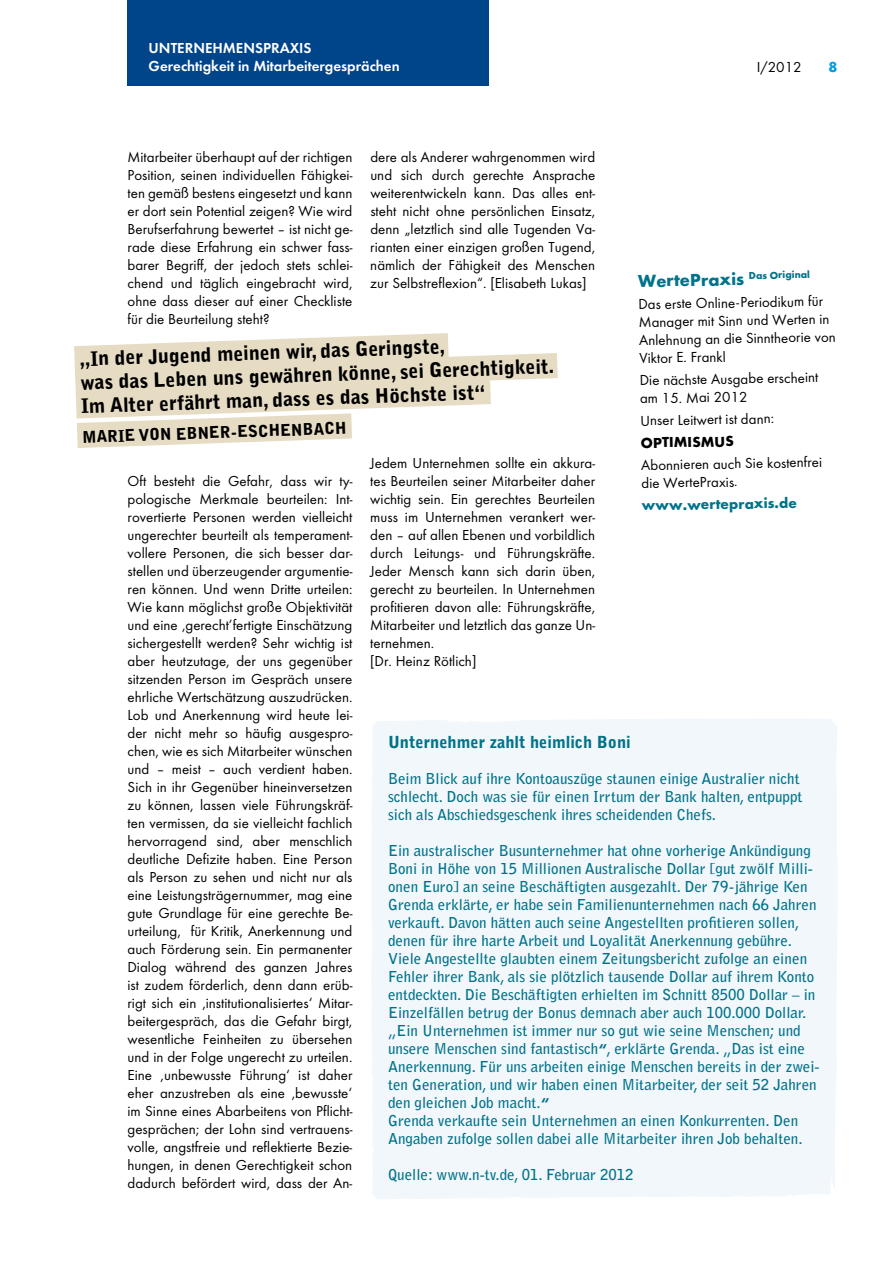
<style>
.page{position:relative;width:893px;height:1263px;background:#fff}
.page>*{position:absolute;margin:0;border:0;box-sizing:border-box;transform-origin:0 0}
.t1{font:900 19.65px/23.7px "Bell Gothic Std";color:#000}
.t2{font:700 18px "Futura T";color:#00738a}
.t3{font:900 16.5px "Bell Gothic Std";color:#00738a}
.t4{font:900 16.2px "Bell Gothic Std";color:#000}
.t5{font:15px/18px "Futura T";color:#000}
.t6{font:700 15px/18px "Bell Gothic Std";color:#00738a}
.t7{font:600 15px/18px "Futura T";color:#fff}
.t8{font:700 15px "Futura T";color:#00738a}
.t9{font:700 15px "Futura T";color:#000}
.t10{font:700 15px "Futura T";color:#009ee0}
.s1{font-family:"Futura T"}
</style>
<div class="page">
<div style="left:128px;top:0;width:361px;height:85px;background:#00448a"></div>
<div style="left:372px;top:719px;width:466px;height:480px;background:#f2f7fb"></div>
<svg style="left:74px;top:333px;width:484px;height:115px"></svg>
<p class="t7" style="left:149px;top:39px;width:253px">UNTERNEHMENSPRAXIS<br>Gerechtigkeit in Mitarbeitergesprächen</p>
<p class="t5" style="left:757px;top:58px;width:47px">I/2012</p>
<p class="t10" style="left:828px;top:58px;width:10px">8</p>
<p class="t5" style="left:128px;top:148px;width:226px;text-align:justify">Mitarbeiter überhaupt auf der richtigen Position, seinen individuellen Fähigkei&shy;ten gemäß bestens eingesetzt und kann er dort sein Potential zeigen? Wie wird Berufserfahrung bewertet – ist nicht ge&shy;rade diese Erfahrung ein schwer fass&shy;barer Begriff, der jedoch stets schlei&shy;chend und täglich eingebracht wird, ohne dass dieser auf einer Checkliste für die Beurteilung steht?</p>
<p class="t5" style="left:370px;top:148px;width:226px;text-align:justify">dere als Anderer wahrgenommen wird und sich durch gerechte Ansprache weiterentwickeln kann. Das alles ent&shy;steht nicht ohne persönlichen Einsatz, denn „letztlich sind alle Tugenden Va&shy;rianten einer einzigen großen Tugend, nämlich der Fähigkeit des Menschen zur Selbstreflexion“. [Elisabeth Lukas]</p>
<p class="t2" style="left:638px;top:270px;width:176px;rotate:-1deg">WertePraxis <sup>Das</sup> <sup>Original</sup></p>
<p class="t5" style="left:638px;top:295px;width:198px;rotate:-1deg">Das erste Online - Periodikum für<br>Manager mit Sinn und Werten in<br>Anlehnung an die Sinntheorie von<br>Viktor E. Frankl</p>
<p class="t5" style="left:640px;top:371px;width:180px;rotate:-1deg">Die nächste Ausgabe erscheint am 15. Mai 2012</p>
<p class="t5" style="left:640px;top:411px;width:135px;rotate:-1deg">Unser Leitwert ist dann:</p>
<p class="t9" style="left:641px;top:434px;width:93px;rotate:-1deg">o ptimismus</p>
<p class="t5" style="left:641px;top:456px;width:182px;rotate:-1deg">Abonnieren auch Sie kostenfrei die WertePraxis.</p>
<p class="t8" style="left:642px;top:496px;width:157px;rotate:-1deg">www.wertepraxis.de</p>
<h1 class="t1" style="left:79px;top:347px;width:475px;rotate:-2deg">„In der Jugend meinen wir, das G eringste,<br>was das Leben uns gewähren könne, sei G erechtigkeit.<br>Im A lter erfährt man, dass es das Höchste ist“</h1>
<p class="t4" style="left:82px;top:428px;width:266px;rotate:-2deg">Marie von Eb ner - Es chenbach</p>
<p class="t5" style="left:370px;top:454px;width:226px">Jedem Unternehmen sollte ein akkura&shy;tes Beurteilen seiner Mitarbeiter daher wichtig sein. Ein gerechtes Beurteilen muss im Unternehmen verankert wer&shy;den – auf allen Ebenen und vorbildlich durch Leitungs - und Führungskräfte.<br>Jeder Mensch kann sich darin üben, gerecht zu beurteilen. In Unternehmen profitieren davon alle: Führungskräfte, Mitarbeiter und letztlich das ganze Un&shy;ternehmen.<br>[Dr. Heinz Rötlich]</p>
<p class="t5" style="left:127px;top:472px;width:227px;text-align:justify">Oft besteht die Gefahr, dass wir ty&shy;pologische Merkmale beurteilen: Int&shy;rovertierte Personen werden vielleicht ungerechter beurteilt als temperament&shy;vollere Personen, die sich besser dar&shy;stellen und überzeugender argumentie&shy;ren können. Und wenn Dritte urteilen:<br>Wie kann möglichst große Objektivität und eine ‚gerecht’fertigte Einschätzung sichergestellt werden? Sehr wichtig ist aber heutzutage, der uns gegenüber sitzenden Person im Gespräch unsere ehrliche Wertschätzung auszudrücken.<br>Lob und Anerkennung wird heute lei&shy;der nicht mehr so häufig ausgespro&shy;chen, wie es sich Mitarbeiter wünschen und – meist – auch verdient haben.<br>Sich in ihr Gegenüber hineinversetzen zu können, lassen viele Führungskräf&shy;ten vermissen, da sie vielleicht fachlich hervorragend sind, aber menschlich deutliche Defizite haben. Eine Person als Person zu sehen und nicht nur als eine Leistungsträgernummer, mag eine gute Grundlage für eine gerechte Be&shy;urteilung, für Kritik, Anerkennung und auch Förderung sein. Ein permanenter Dialog während des ganzen Jahres ist zudem förderlich, denn dann erüb&shy;rigt sich ein ‚institutionalisiertes‘ Mitar&shy;beitergespräch, das die Gefahr birgt, wesentliche Feinheiten zu übersehen und in der Folge ungerecht zu urteilen.<br>Eine ‚unbewusste Führung‘ ist daher eher anzustreben als eine ‚bewusste‘ im Sinne eines Abarbeitens von Pflicht&shy;gesprächen; der Lohn sind vertrauens&shy;volle, angstfreie und reflektierte Bezie&shy;hungen, in denen Gerechtigkeit schon dadurch befördert wird, dass der An-</p>
<p class="t3" style="left:388px;top:732px;width:244px">Unternehmer zahlt heimlich Boni</p>
<p class="t6" style="left:388px;top:770px;width:416px">Beim Blick auf ihre Kontoauszüge staunen einige Australier nicht schlecht. Doch was sie für einen Irrtum der Bank halten, entpuppt sich als Abschiedsgeschenk ihres scheidenden Chefs.</p>
<p class="t6" style="left:388px;top:842px;width:433px">Ein australischer Busunternehmer hat ohne vorherige Ankündigung Boni in Höhe von 15 Millionen Australische Dollar [gut zwölf Milli&shy;onen Euro] an seine Beschäftigten ausgezahlt. Der 79-jährige Ken Grenda erklärte, er habe sein Familienunternehmen nach 66 Jahren verkauft. Davon hätten auch seine Angestellten profitieren sollen, denen für ihre harte Arbeit und Loyalität Anerkennung gebühre.<br>Viele Angestellte glaubten einem Zeitungsbericht zufolge an einen Fehler ihrer Bank, als sie plötzlich tausende Dollar auf ihrem Konto entdeckten. Die Beschäftigten erhielten im Schnitt 8500 Dollar – in Einzelfällen betrug der Bonus demnach aber auch 100.000 Dollar. „Ein Unternehmen ist immer nur so gut wie seine Menschen; und unsere Menschen sind fantastisch<span class="s1">“</span>, erklärte Grenda. „Das ist eine Anerkennung. Für uns arbeiten einige Menschen bereits in der zwei&shy;ten Generation, und wir haben einen Mitarbeiter, der seit 52 Jahren den gleichen Job macht.<span class="s1">“<br></span>Grenda verkaufte sein Unternehmen an einen Konkurrenten. Den Angaben zufolge sollen dabei alle Mitarbeiter ihren Job behalten.</p>
<p class="t6" style="left:388px;top:1166px;width:247px">Quelle: www.n-tv.de, 01. Februar 2012</p>
</div>
